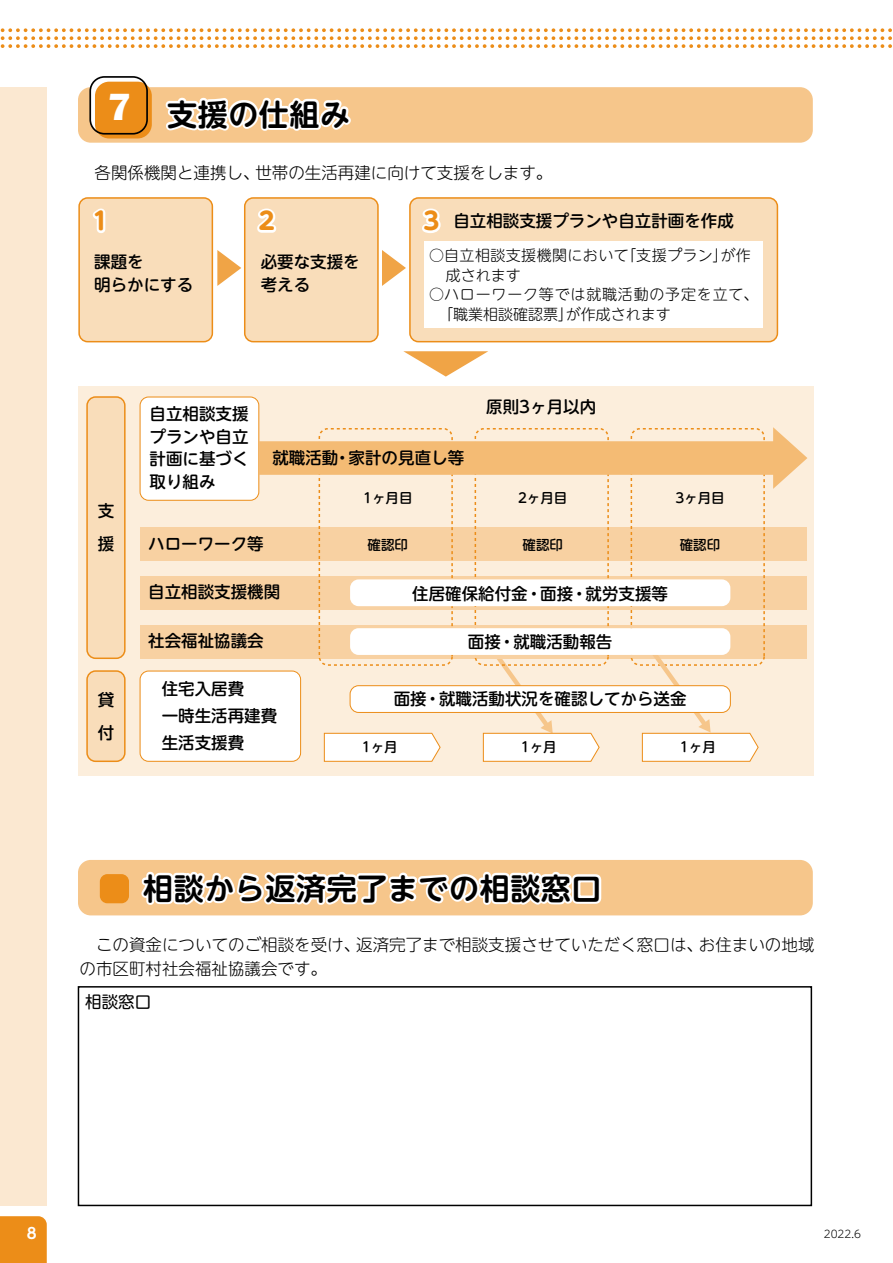
<style>
.page{position:relative;width:893px;height:1263px;background:#fff}
.page>*{position:absolute;margin:0;border:0;box-sizing:border-box;transform-origin:0 0}
.t1{font:700 39px "Britannic";color:#fff}
.t2{font:700 30px "UD Shin M Go Pr 6 N De";letter-spacing:.02em;color:#000}
.t3{font:700 24px "UD Shin M Go Pr 6 N";color:#ec8d18}
.t4{font:500 16.5px/22.5px "UD Shin M Go Pr 6 N";color:#000}
.t5{font:300 16.5px/24px "UD Shin M Go Pr 6 N";color:#000}
.t6{font:16.5px "UD Shin M Go Pr 6 N";color:#000}
.t7{font:300 15px/19.5px "UD Shin M Go Pr 6 N";letter-spacing:.055em;color:#000}
.t8{font:300 15px/19.5px "UD Shin M Go Pr 6 N";letter-spacing:.03em;color:#000}
.t9{font:700 15px "UD Shin M Go Pr 6 N De";color:#fff}
.t10{font:500 13.5px "UD Shin M Go Pr 6 N";color:#000}
.t11{font:300 10.5px "UD Shin M Go Pr 6 N";color:#000}
</style>
<div class="page">
<div style="left:0;top:87px;width:47px;height:1118px;background:#fbe8d1"></div>
<div style="left:410px;top:198px;width:367px;height:144px;background:#f9ddba;border-radius:9px"></div>
<div style="left:409px;top:197px;width:369px;height:145px;border:2px solid #ec8d18;border-radius:9px"></div>
<div style="left:424px;top:241px;width:339px;height:87px;background:#fff"></div>
<svg style="left:0;top:28px;width:892px;height:171px"></svg>
<div style="left:78px;top:860px;width:735px;height:55px;background:#f6c68b;border-radius:13px"></div>
<svg style="left:138px;top:871px;width:465px;height:45px"></svg>
<div style="left:100px;top:874px;width:29px;height:29px;background:#ec8d18;border-radius:8px"></div>
<svg style="left:90px;top:77px;width:57px;height:57px"></svg>
<div style="left:95px;top:82px;width:57px;height:56px;background:#ec8d18;border-radius:14px"></div>
<div style="left:89px;top:76px;width:59px;height:59px;border:2px solid #000;border-radius:14px"></div>
<div style="left:78px;top:986px;width:734px;height:220px;border:2px solid #000"></div>
<div style="left:78px;top:386px;width:736px;height:389px;background:#fceedc"></div>
<div style="left:79px;top:198px;width:133px;height:144px;background:#f9ddba;border-radius:9px"></div>
<div style="left:78px;top:197px;width:135px;height:145px;border:2px solid #ec8d18;border-radius:9px"></div>
<div style="left:87px;top:397px;width:38px;height:261px;background:#f9ddba;border-radius:9px"></div>
<div style="left:86px;top:396px;width:40px;height:263px;border:2px solid #ec8d18;border-radius:9px"></div>
<div style="left:140px;top:671px;width:161px;height:90px;background:#fff;border-radius:9px"></div>
<div style="left:140px;top:671px;width:161px;height:91px;border:1px solid #ec8d18;border-radius:9px"></div>
<div style="left:87px;top:671px;width:38px;height:90px;background:#f9ddba;border-radius:9px"></div>
<div style="left:86px;top:670px;width:40px;height:92px;border:2px solid #ec8d18;border-radius:9px"></div>
<div style="left:245px;top:198px;width:133px;height:144px;background:#f9ddba;border-radius:9px"></div>
<div style="left:244px;top:197px;width:135px;height:145px;border:2px solid #ec8d18;border-radius:9px"></div>
<div style="left:140px;top:397px;width:119px;height:103px;background:#fff;border-radius:9px"></div>
<div style="left:140px;top:397px;width:119px;height:104px;border:1px solid #ec8d18;border-radius:9px"></div>
<div style="left:140px;top:576px;width:667px;height:34px;background:#f8d1a2"></div>
<div style="left:140px;top:625px;width:667px;height:33px;background:#f8d1a2"></div>
<div style="left:140px;top:527px;width:667px;height:34px;background:#f8d1a2"></div>
<svg style="left:92px;top:208px;width:14px;height:25px"></svg>
<svg style="left:257px;top:208px;width:20px;height:25px"></svg>
<svg style="left:422px;top:208px;width:19px;height:25px"></svg>
<div style="left:319px;top:428px;width:134px;height:238px;border:2px dashed #ec8d18;border-radius:9px"></div>
<div style="left:475px;top:428px;width:134px;height:238px;border:2px dashed #ec8d18;border-radius:9px"></div>
<div style="left:631px;top:428px;width:134px;height:238px;border:2px dashed #ec8d18;border-radius:9px"></div>
<svg style="left:217px;top:250px;width:24px;height:36px"></svg>
<svg style="left:382px;top:250px;width:24px;height:36px"></svg>
<svg style="left:403px;top:351px;width:85px;height:26px"></svg>
<div style="left:350px;top:579px;width:380px;height:27px;background:#fff;border-radius:9px"></div>
<svg style="left:259px;top:427px;width:548px;height:62px"></svg>
<svg style="left:324px;top:732px;width:117px;height:30px;background:#fdf4ea"></svg>
<svg style="left:483px;top:658px;width:117px;height:104px"></svg>
<svg style="left:642px;top:646px;width:117px;height:116px"></svg>
<div style="left:350px;top:628px;width:380px;height:27px;background:#fff;border-radius:9px"></div>
<div style="left:350px;top:686px;width:380px;height:26px;background:#fff;border-radius:9px"></div>
<div style="left:350px;top:685px;width:381px;height:28px;border:1px solid #ec8d18;border-radius:9px"></div>
<div style="left:0;top:1216px;width:47px;height:47px;background:#ec8d18"></div>
<h1 class="t1" style="left:108px;top:85px;width:25px">7</h1>
<h2 class="t2" style="left:167px;top:89px;width:184px">支援の仕組み</h2>
<p class="t5" style="left:94px;top:159px;width:459px">各関係機関と連携し、世帯の生活再建に向けて支援をします。</p>
<h3 class="t3" style="left:92px;top:200px;width:17px">1</h3>
<h3 class="t3" style="left:259px;top:200px;width:17px">2</h3>
<h3 class="t3" style="left:423px;top:200px;width:17px">3</h3>
<p class="t4" style="left:94px;top:250px;width:100px">課題を<br>明らかにする</p>
<p class="t4" style="left:261px;top:250px;width:100px">必要な支援を考える</p>
<p class="t4" style="left:453px;top:208px;width:282px">自立相談支援プランや自立計画を作成</p>
<p class="t8" style="left:446px;top:245px;width:307px;text-indent:-16px">○自立相談支援機関において「支援プラン」が作成されます</p>
<p class="t7" style="left:438px;top:284px;width:322px;text-indent:-9px">○ハローワーク等では就職活動の予定を立て、「職業相談確認票」が作成されます</p>
<p class="t4" style="left:98px;top:494px;width:18px;line-height:33px">支援</p>
<p class="t4" style="left:98px;top:682px;width:17px;line-height:33px">貸付</p>
<p class="t4" style="left:150px;top:402px;width:100px;text-align:justify">自立相談支援プランや自立計画に基づく取り組み</p>
<p class="t4" style="left:272px;top:446px;width:193px">就職活動・家計の見直し等</p>
<p class="t10" style="left:363px;top:486px;width:51px">1ヶ月目</p>
<p class="t4" style="left:486px;top:394px;width:111px">原則3ヶ月以内</p>
<p class="t10" style="left:518px;top:486px;width:51px">2ヶ月目</p>
<p class="t10" style="left:675px;top:486px;width:51px">3ヶ月目</p>
<p class="t4" style="left:148px;top:531px;width:117px">ハローワーク等</p>
<p class="t4" style="left:148px;top:580px;width:133px">自立相談支援機関</p>
<p class="t4" style="left:148px;top:628px;width:117px">社会福祉協議会</p>
<p class="t10" style="left:368px;top:533px;width:42px">確認印</p>
<p class="t10" style="left:522px;top:533px;width:42px">確認印</p>
<p class="t10" style="left:680px;top:533px;width:42px">確認印</p>
<p class="t4" style="left:412px;top:581px;width:257px">住居確保給付金・面接・就労支援等</p>
<p class="t4" style="left:468px;top:630px;width:146px">面接・就職活動報告</p>
<p class="t4" style="left:162px;top:674px;width:117px;line-height:27px">住宅入居費<br>一時生活再建費生活支援費</p>
<p class="t4" style="left:394px;top:687px;width:294px">面接・就職活動状況を確認してから送金</p>
<p class="t10" style="left:362px;top:735px;width:37px">1ヶ月</p>
<p class="t10" style="left:521px;top:735px;width:37px">1ヶ月</p>
<p class="t10" style="left:680px;top:735px;width:37px">1ヶ月</p>
<h2 class="t2" style="left:143px;top:863px;width:460px">相談から返済完了までの相談窓口</h2>
<p class="t5" style="left:80px;top:931px;width:736px">　この資金についてのご相談を受け、返済完了まで相談支援させていただく窓口は、お住まいの地域の市区町村社会福祉協議会です。</p>
<p class="t6" style="left:85px;top:988px;width:67px">相談窓口</p>
<p class="t9" style="left:27px;top:1221px;width:11px">8</p>
<p class="t11" style="left:824px;top:1225px;width:39px">2022.6</p>
</div>
